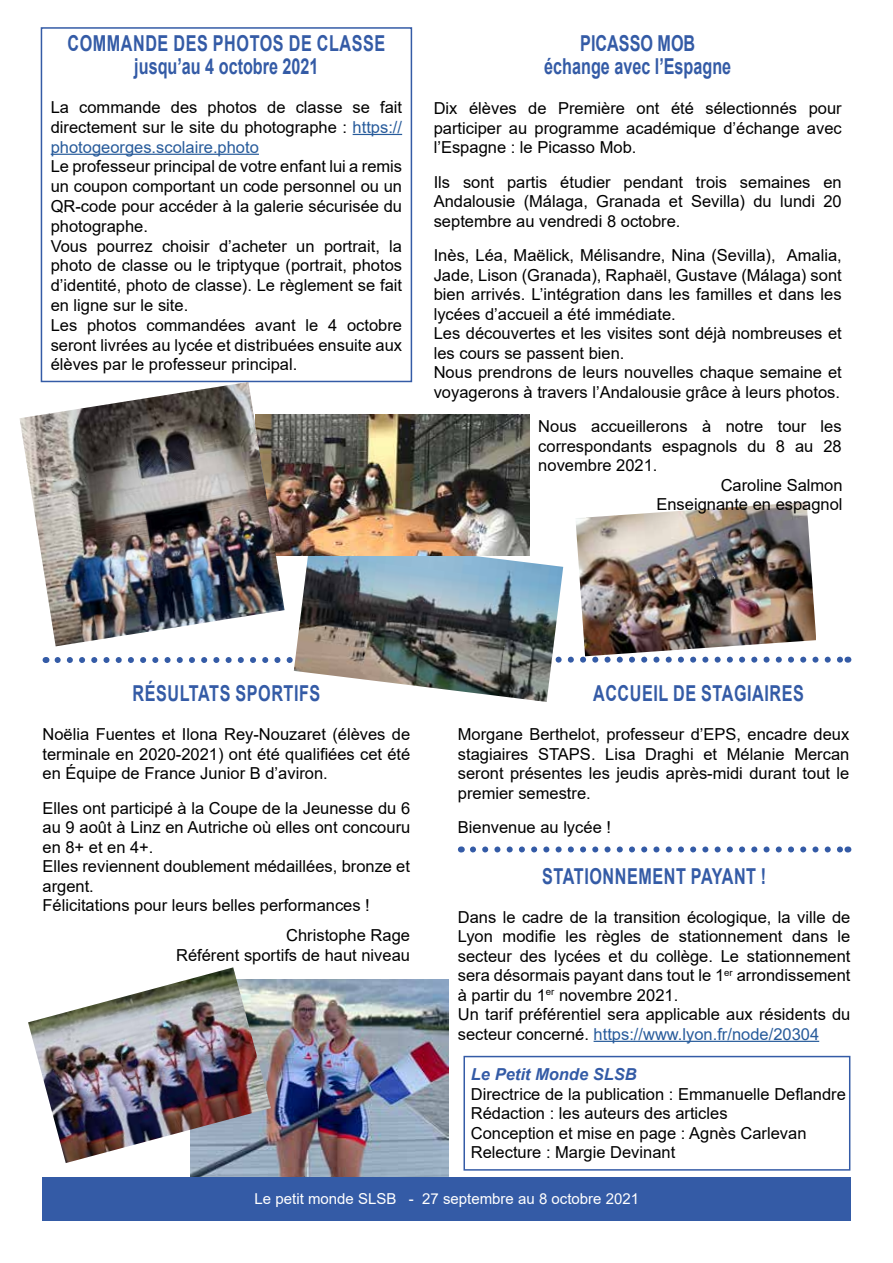
<style>
.page{position:relative;width:893px;height:1263px;background:#fff}
.page>*{position:absolute;margin:0;border:0;box-sizing:border-box;transform-origin:0 0}
.t1{font:700 21.9px/22.5px "Arial";letter-spacing:.035em;color:#345ba6;text-align:center;scale:.74 1}
.t2{font:700 21.9px/22.5px "Arial";color:#345ba6;text-align:center;scale:.74 1}
.t3{font:16.5px/19.5px "Arial";color:#000;text-align:justify}
.t4{font:italic 700 16.5px "Arial";color:#345ba6}
.t5{font:15px "Arial";color:#fff}
.s1{color:#275b9b}
</style>
<div class="page">
<div style="left:43px;top:1177px;width:808px;height:43px;background:#345ba6"></div>
<hr style="left:353px;top:134px;width:49px;height:1px;background:#275b9b">
<hr style="left:51px;top:154px;width:208px;height:1px;background:#275b9b">
<div style="left:41px;top:27px;width:371px;height:355px;border:2px solid #345ba6"></div>
<svg style="left:58px;top:657px;width:235px;height:6px"></svg>
<div style="left:463px;top:1056px;width:387px;height:114px;border:2px solid #345ba6"></div>
<svg style="left:567px;top:657px;width:274px;height:6px"></svg>
<svg style="left:473px;top:846px;width:368px;height:6px"></svg>
<hr style="left:594px;top:1041px;width:225px;height:1px;background:#275b9b">
<img style="left:191px;top:979px;width:258px;height:198px">
<img style="left:294px;top:555px;width:269px;height:147px">
<img style="left:285px;top:414px;width:245px;height:141px">
<img style="left:576px;top:502px;width:240px;height:154px">
<img style="left:20px;top:382px;width:265px;height:264px">
<img style="left:28px;top:967px;width:243px;height:196px">
<h1 class="t1" style="left:67px;top:32px;width:431px">COMMANDE DES PHOTOS DE CLASSE jusqu’au 4 octobre 2021</h1>
<p class="t3" style="left:51px;top:97px;width:353px">La commande des photos de classe se fait directement sur le site du photographe : <span class="s1">https:// photogeorges.scolaire.photo</span></p>
<p class="t3" style="left:51px;top:156px;width:353px;text-align:left">Le professeur principal de votre enfant lui a remis un coupon comportant un code personnel ou un QR-code pour accéder à la galerie sécurisée du photographe.<br>Vous pourrez choisir d’acheter un portrait, la photo de classe ou le triptyque (portrait, photos d’identité, photo de classe). Le règlement se fait en ligne sur le site.<br>Les photos commandées avant le 4 octobre seront livrées au lycée et distribuées ensuite aux élèves par le professeur principal.</p>
<h1 class="t2" style="left:544px;top:33px;width:254px">PICASSO MOB<br>échange avec l’Espagne</h1>
<p class="t3" style="left:434px;top:99px;width:410px">Dix élèves de Première ont été sélectionnés pour participer au programme académique d’échange avec l’Espagne : le Picasso Mob.</p>
<p class="t3" style="left:434px;top:172px;width:409px">Ils sont partis étudier pendant trois semaines en Andalousie (Málaga, Granada et Sevilla) du lundi 20 septembre au vendredi 8 octobre.</p>
<p class="t3" style="left:434px;top:246px;width:410px;text-align:left">Inès, Léa, Maëlick, Mélisandre, Nina (Sevilla), Amalia, Jade, Lison (Granada), Raphaël, Gustave (Málaga) sont bien arrivés. L’intégration dans les familles et dans les lycées d’accueil a été immédiate.<br>Les découvertes et les visites sont déjà nombreuses et les cours se passent bien.<br>Nous prendrons de leurs nouvelles chaque semaine et voyagerons à travers l’Andalousie grâce à leurs photos.</p>
<p class="t3" style="left:538px;top:417px;width:305px">Nous accueillerons à notre tour les</p>
<p class="t3" style="left:538px;top:436px;width:305px">correspondants espagnols du 8 au 28</p>
<p class="t3" style="left:538px;top:456px;width:121px">novembre 2021.</p>
<p class="t3" style="left:721px;top:475px;width:123px">Caroline Salmon</p>
<p class="t3" style="left:656px;top:495px;width:188px">Enseignante en espagnol</p>
<h1 class="t1" style="left:132px;top:682px;width:255px">RÉSULTATS SPORTIFS</h1>
<p class="t3" style="left:43px;top:724px;width:369px">Noëlia Fuentes et Ilona Rey-Nouzaret (élèves de terminale en 2020-2021) ont été qualifiées cet été en Équipe de France Junior B d’aviron.</p>
<p class="t3" style="left:43px;top:798px;width:369px;text-align:left">Elles ont participé à la Coupe de la Jeunesse du 6 au 9 août à Linz en Autriche où elles ont concouru en 8+ et en 4+.<br>Elles reviennent doublement médaillées, bronze et argent.<br>Félicitations pour leurs belles performances !</p>
<p class="t3" style="left:176px;top:925px;width:235px;text-align:right">Christophe Rage<br>Référent sportifs de haut niveau</p>
<h1 class="t1" style="left:593px;top:682px;width:286px">ACCUEIL DE STAGIAIRES</h1>
<p class="t3" style="left:458px;top:724px;width:393px">Morgane Berthelot, professeur d’EPS, encadre deux stagiaires STAPS. Lisa Draghi et Mélanie Mercan seront présentes les jeudis après-midi durant tout le premier semestre.</p>
<p class="t3" style="left:458px;top:817px;width:155px">Bienvenue au lycée !</p>
<h1 class="t1" style="left:542px;top:865px;width:304px">STATIONNEMENT PAYANT !</h1>
<p class="t3" style="left:458px;top:907px;width:394px;text-align:left">Dans le cadre de la transition écologique, la ville de Lyon modifie les règles de stationnement dans le secteur des lycées et du collège. Le stationnement sera désormais payant dans tout le 1<sup>er</sup> arrondissement à partir du 1<sup>er</sup> novembre 2021.<br>Un tarif préférentiel sera applicable aux résidents du secteur concerné. <span class="s1">https://www.lyon.fr/node/20304</span></p>
<p class="t4" style="left:471px;top:1063px;width:167px">Le Petit Monde SLSB</p>
<p class="t3" style="left:471px;top:1084px;width:377px;text-align:left">Directrice de la publication : Emmanuelle Deflandre Rédaction : les auteurs des articles<br>Conception et mise en page : Agnès Carlevan Relecture : Margie Devinant</p>
<p class="t5" style="left:255px;top:1189px;width:386px">Le petit monde SLSB - 27 septembre au 8 octobre 2021</p>
</div>
